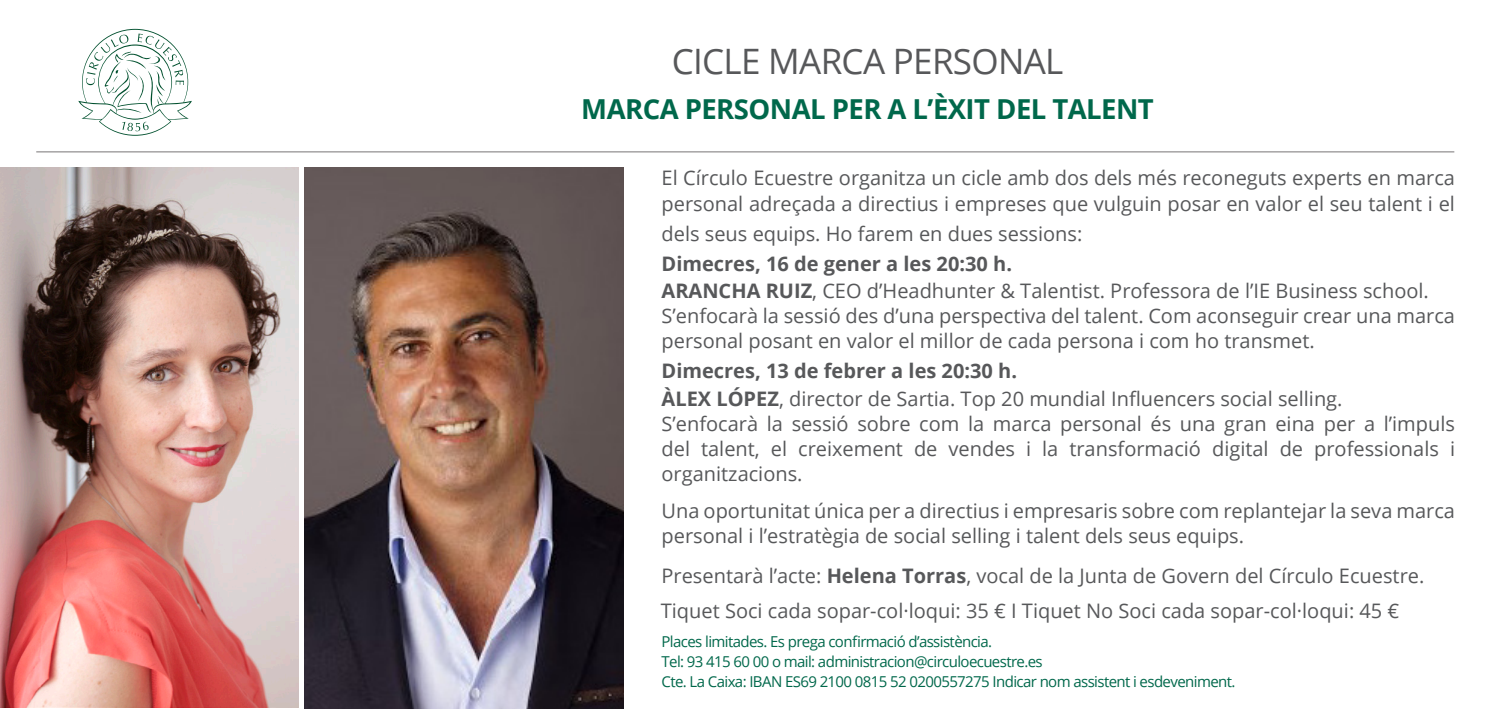
<style>
.page{position:relative;width:1489px;height:709px;background:#fff}
.page>*{position:absolute;margin:0;border:0;box-sizing:border-box;transform-origin:0 0}
.t1{font:35px "Open Sans";letter-spacing:-.02em;color:#57585a}
.t2{font:700 27.5px "Open Sans";letter-spacing:-.02em;color:#00684b}
.t3{font:20px/25px "Open Sans";color:#57585a}
.t4{font:700 20px "Open Sans";color:#57585a}
.t5{font:15px "Open Sans";letter-spacing:-.04em;color:#00684b}
.s1{font-weight:700}
</style>
<div class="page">
<svg style="left:78px;top:29px;width:114px;height:107px"></svg>
<hr style="left:36px;top:151px;width:1418px;height:1px;background:#231f20">
<img style="left:304px;top:167px;width:319px;height:542px">
<img style="left:0;top:168px;width:298px;height:540px">
<p class="t1" style="left:671px;top:37px;width:393px">CICLE MARCA PERSONAL</p>
<p class="t2" style="left:581px;top:89px;width:574px">MARCA PERSONAL PER A L’ÈXIT DEL TALENT</p>
<p class="t3" style="left:661px;top:165px;width:795px">El Círculo Ecuestre organitza un cicle amb dos dels més reconeguts experts en marca personal adreçada a directius i empreses que vulguin posar en valor el seu talent i el</p>
<p class="t3" style="left:661px;top:220px;width:422px">dels seus equips. Ho farem en dues sessions:</p>
<p class="t4" style="left:661px;top:249px;width:352px">Dimecres, 16 de gener a les 20:30 h.</p>
<p class="t3" style="left:661px;top:278px;width:768px"><span class="s1">ARANCHA RUIZ</span>, CEO d’Headhunter &amp; Talentist. Professora de l’IE Business school.</p>
<p class="t3" style="left:661px;top:303px;width:795px">S’enfocarà la sessió des d’una perspectiva del talent. Com aconseguir crear una marca personal posant en valor el millor de cada persona i com ho transmet.</p>
<p class="t4" style="left:661px;top:357px;width:357px">Dimecres, 13 de febrer a les 20:30 h.</p>
<p class="t3" style="left:661px;top:385px;width:682px"><span class="s1">ÀLEX LÓPEZ</span>, director de Sartia. Top 20 mundial Influencers social selling.</p>
<p class="t3" style="left:661px;top:410px;width:795px;text-align:justify">S’enfocarà la sessió sobre com la marca personal és una gran eina per a l’impuls del talent, el creixement de vendes i la transformació digital de professionals i organitzacions.</p>
<p class="t3" style="left:661px;top:498px;width:795px">Una oportunitat única per a directius i empresaris sobre com replantejar la seva marca personal i l’estratègia de social selling i talent dels seus equips.</p>
<p class="t3" style="left:661px;top:563px;width:764px">Presentarà l’acte: <span class="s1">Helena Torras</span>, vocal de la Junta de Govern del Círculo Ecuestre.</p>
<p class="t3" style="left:660px;top:598px;width:740px">Tiquet Soci cada sopar-col·loqui: 35 € I Tiquet No Soci cada sopar-col·loqui: 45 €</p>
<p class="t5" style="left:661px;top:631px;width:332px">Places limitades. Es prega confirmació d’assistència.</p>
<p class="t5" style="left:661px;top:651px;width:383px">Tel: 93 415 60 00 o mail: administracion@circuloecuestre.es</p>
<p class="t5" style="left:661px;top:671px;width:575px">Cte. La Caixa: IBAN ES69 2100 0815 52 0200557275 Indicar nom assistent i esdeveniment.</p>
</div>
